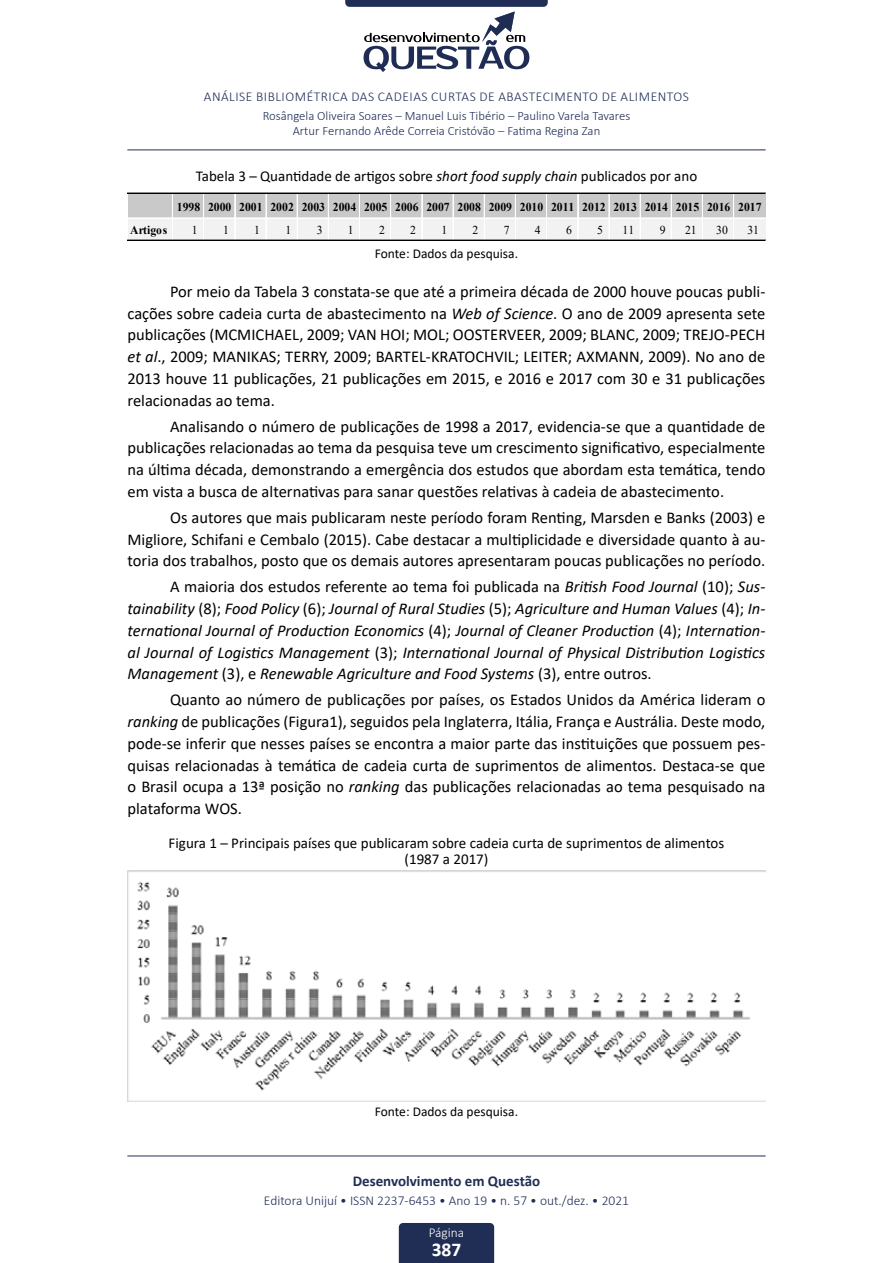
<style>
.page{position:relative;width:893px;height:1263px;background:#fff}
.page>*{position:absolute;margin:0;border:0;box-sizing:border-box;transform-origin:0 0}
.t1{font:700 19.5px "Calibri";color:#fff}
.t2{font:16.5px/21.8px "Calibri";color:#000;text-align:justify}
.t3{font:italic 16.5px/21.8px "Calibri";color:#000;text-align:justify}
.t4{font:15px/16.5px "Calibri";color:#000;text-align:center}
.t5{font:700 15px "Calibri";color:#202e55}
.t6{font:300 13.5px "Calibri";letter-spacing:.04em;color:#202e55}
.t7{font:300 13.5px "Calibri";color:#202e55}
.t8{font:13.5px "Calibri";color:#000}
.t9{font:300 13.5px "Calibri";color:#fff}
.t10{font:300 12.75px/15px "Calibri";color:#202e55;text-align:center}
.t11{font:700 12.15px "Times New Roman";color:#000}
.t12{font:12.15px "Times New Roman";color:#000}
.s1{font-style:italic}
.s2{font-style:normal}
</style>
<div class="page">
<svg style="left:345px;top:0;width:203px;height:72px"></svg>
<hr style="left:127px;top:150px;width:639px;height:1px;background:#202e55">
<div style="left:399px;top:1223px;width:95px;height:40px;background:#202e55"></div>
<hr style="left:127px;top:1155px;width:639px;height:1px;background:#202e55">
<div style="left:128px;top:194px;width:637px;height:25px;background:#c9c9c9"></div>
<div style="left:128px;top:218px;width:637px;height:23px;background:#f2f2f2"></div>
<hr style="left:172px;top:194px;width:1px;height:46px;background:#fff">
<hr style="left:203px;top:194px;width:1px;height:46px;background:#fff">
<hr style="left:204px;top:194px;width:1px;height:46px;background:#fff">
<hr style="left:234px;top:194px;width:1px;height:46px;background:#fff">
<hr style="left:235px;top:194px;width:1px;height:46px;background:#fff">
<hr style="left:266px;top:194px;width:1px;height:46px;background:#fff">
<hr style="left:297px;top:194px;width:1px;height:46px;background:#fff">
<hr style="left:328px;top:194px;width:1px;height:46px;background:#fff">
<hr style="left:359px;top:194px;width:1px;height:46px;background:#fff">
<hr style="left:390px;top:194px;width:1px;height:46px;background:#fff">
<hr style="left:391px;top:194px;width:1px;height:46px;background:#fff">
<hr style="left:422px;top:194px;width:1px;height:46px;background:#fff">
<hr style="left:453px;top:194px;width:1px;height:46px;background:#fff">
<hr style="left:484px;top:194px;width:1px;height:46px;background:#fff">
<hr style="left:515px;top:194px;width:1px;height:46px;background:#fff">
<hr style="left:546px;top:194px;width:1px;height:46px;background:#fff">
<hr style="left:577px;top:194px;width:1px;height:46px;background:#fff">
<hr style="left:578px;top:194px;width:1px;height:46px;background:#fff">
<hr style="left:609px;top:194px;width:1px;height:46px;background:#fff">
<hr style="left:640px;top:194px;width:1px;height:46px;background:#fff">
<hr style="left:671px;top:194px;width:1px;height:46px;background:#fff">
<hr style="left:702px;top:194px;width:1px;height:46px;background:#fff">
<hr style="left:733px;top:194px;width:1px;height:46px;background:#fff">
<hr style="left:734px;top:194px;width:1px;height:46px;background:#fff">
<hr style="left:128px;top:193px;width:637px;height:1px;background:#000">
<hr style="left:128px;top:218px;width:637px;height:1px;background:#fff">
<hr style="left:128px;top:240px;width:637px;height:1px;background:#000">
<img style="left:128px;top:870px;width:637px;height:231px">
<p class="t6" style="left:204px;top:88px;width:487px">ANÁLISE BIBLIOMÉTRICA DAS CADEIAS CURTAS DE ABASTECIMENTO DE ALIMENTOS</p>
<p class="t10" style="left:263px;top:108px;width:369px">Rosângela Oliveira Soares – Manuel Luis Tibério – Paulino Varela Tavares<br>Artur Fernando Arêde Correia Cristóvão – Fatima Regina Zan</p>
<p class="t4" style="left:196px;top:168px;width:503px">Tabela 3 – Quantidade de artigos sobre <span class="s1">short food supply chain</span> publicados por ano</p>
<p class="t11" style="left:177px;top:198px;width:586px">1998 2000 2001 2002 2003 2004 2005 2006 2007 2008 2009 2010 2011 2012 2013 2014 2015 2016 2017</p>
<p class="t11" style="left:130px;top:221px;width:39px">Artigos</p>
<p class="t12" style="left:192px;top:221px;width:7px">1</p>
<p class="t12" style="left:223px;top:221px;width:7px">1</p>
<p class="t12" style="left:254px;top:221px;width:7px">1</p>
<p class="t12" style="left:285px;top:221px;width:7px">1</p>
<p class="t12" style="left:317px;top:221px;width:7px">3</p>
<p class="t12" style="left:348px;top:221px;width:7px">1</p>
<p class="t12" style="left:379px;top:221px;width:7px">2</p>
<p class="t12" style="left:410px;top:221px;width:7px">2</p>
<p class="t12" style="left:441px;top:221px;width:7px">1</p>
<p class="t12" style="left:473px;top:221px;width:7px">2</p>
<p class="t12" style="left:504px;top:221px;width:7px">7</p>
<p class="t12" style="left:535px;top:221px;width:7px">4</p>
<p class="t12" style="left:566px;top:221px;width:7px">6</p>
<p class="t12" style="left:597px;top:221px;width:7px">5</p>
<p class="t12" style="left:623px;top:221px;width:13px">11</p>
<p class="t12" style="left:660px;top:221px;width:7px">9</p>
<p class="t12" style="left:685px;top:221px;width:13px">21</p>
<p class="t12" style="left:716px;top:221px;width:13px">30</p>
<p class="t12" style="left:747px;top:221px;width:13px">31</p>
<p class="t8" style="left:375px;top:244px;width:145px">Fonte: Dados da pesquisa.</p>
<p class="t2" style="left:128px;top:280px;width:639px;text-indent:43px">Por meio da Tabela 3 constata-se que até a primeira década de 2000 houve poucas publi&shy;cações sobre cadeia curta de abastecimento na <span class="s1">Web of Science</span>. O ano de 2009 apresenta sete publicações (MCMICHAEL, 2009; VAN HOI; MOL; OOSTERVEER, 2009; BLANC, 2009; TREJO-PECH <span class="s1">et al</span>., 2009; MANIKAS; TERRY, 2009; BARTEL-KRATOCHVIL; LEITER; AXMANN, 2009). No ano de 2013 houve 11 publicações, 21 publicações em 2015, e 2016 e 2017 com 30 e 31 publicações relacionadas ao tema.</p>
<p class="t2" style="left:128px;top:415px;width:639px;text-indent:43px">Analisando o número de publicações de 1998 a 2017, evidencia-se que a quantidade de publicações relacionadas ao tema da pesquisa teve um crescimento significativo, especialmente na última década, demonstrando a emergência dos estudos que abordam esta temática, tendo em vista a busca de alternativas para sanar questões relativas à cadeia de abastecimento.</p>
<p class="t2" style="left:128px;top:506px;width:639px;text-indent:43px">Os autores que mais publicaram neste período foram Renting, Marsden e Banks (2003) e Migliore, Schifani e Cembalo (2015). Cabe destacar a multiplicidade e diversidade quanto à au&shy;toria dos trabalhos, posto que os demais autores apresentaram poucas publicações no período.</p>
<p class="t3" style="left:128px;top:575px;width:639px;text-indent:43px"><span class="s2">A maioria dos estudos referente ao tema foi publicada na</span> British Food Journal <span class="s2">(10);</span> Sus&shy;tainability <span class="s2">(8);</span> Food Policy <span class="s2">(6);</span> Journal of Rural Studies <span class="s2">(5);</span> Agriculture and Human Values <span class="s2">(4);</span> In&shy;ternational Journal of Production Economics <span class="s2">(4);</span> Journal of Cleaner Production <span class="s2">(4);</span> Internation&shy;al Journal of Logistics Management <span class="s2">(3);</span> International Journal of Physical Distribution Logistics Management <span class="s2">(3), e</span> Renewable Agriculture and Food Systems <span class="s2">(3), entre outros.</span></p>
<p class="t2" style="left:128px;top:689px;width:639px;text-indent:43px">Quanto ao número de publicações por países, os Estados Unidos da América lideram o <span class="s1">ranking</span> de publicações (Figura1), seguidos pela Inglaterra, Itália, França e Austrália. Deste modo, pode-se inferir que nesses países se encontra a maior parte das instituições que possuem pes&shy;quisas relacionadas à temática de cadeia curta de suprimentos de alimentos. Destaca-se que o Brasil ocupa a 13ª posição no <span class="s1">ranking</span> das publicações relacionadas ao tema pesquisado na plataforma WOS.</p>
<p class="t4" style="left:169px;top:834px;width:557px">Figura 1 – Principais países que publicaram sobre cadeia curta de suprimentos de alimentos (1987 a 2017)</p>
<p class="t8" style="left:375px;top:1102px;width:145px">Fonte: Dados da pesquisa.</p>
<p class="t5" style="left:353px;top:1170px;width:189px">Desenvolvimento em Questão</p>
<p class="t7" style="left:264px;top:1192px;width:367px">Editora Unijuí • ISSN 2237-6453 • Ano 19 • n. 57 • out./dez. • 2021</p>
<p class="t9" style="left:429px;top:1224px;width:37px">Página</p>
<p class="t1" style="left:432px;top:1236px;width:31px">387</p>
</div>
